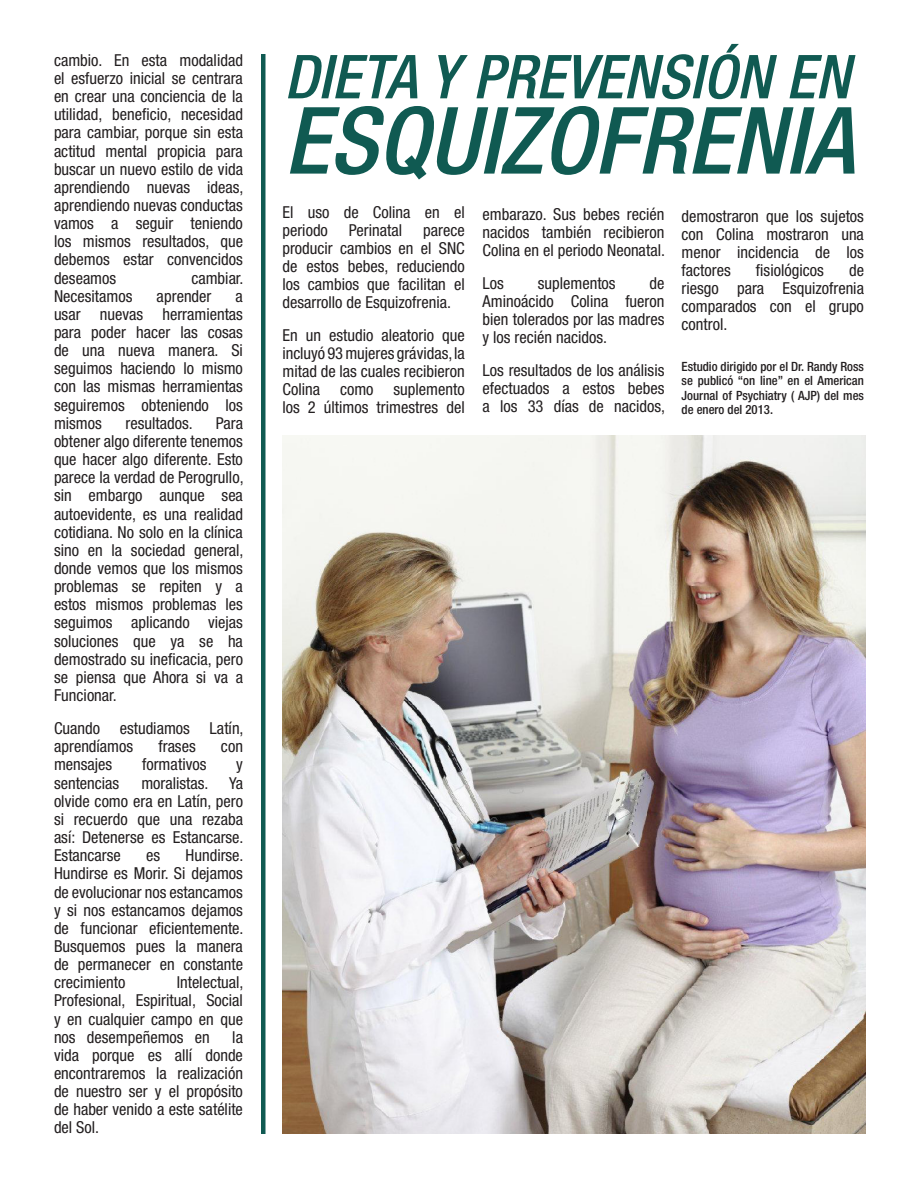
<style>
.page{position:relative;width:918px;height:1188px;background:#fff}
.page>*{position:absolute;margin:0;border:0;box-sizing:border-box;transform-origin:0 0}
.t1{font:italic 500 condensed 92.85px "Helvetica Neue LT Std";color:#105a52}
.t2{font:italic 500 condensed 60.6px "Helvetica Neue LT Std";color:#105a52}
.t3{font:condensed 16.5px/18.1px "Helvetica Neue LT Std";color:#231f20;text-align:justify}
.t4{font:500 condensed 12.75px/14.2px "Helvetica Neue LT Std";color:#231f20;text-align:justify}
</style>
<div class="page">
<div style="left:261px;top:54px;width:5px;height:1080px;background:#105a52"></div>
<img style="left:282px;top:435px;width:583px;height:699px">
<p class="t3" style="left:54px;top:51px;width:191px">cambio. En esta modalidad el esfuerzo inicial se centrara en crear una conciencia de la utilidad, beneficio, necesidad para cambiar, porque sin esta actitud mental propicia para buscar un nuevo estilo de vida aprendiendo nuevas ideas, aprendiendo nuevas conductas vamos a seguir teniendo los mismos resultados, que debemos estar convencidos deseamos</p>
<p class="t3" style="left:191px;top:269px;width:54px">cambiar.</p>
<p class="t3" style="left:54px;top:287px;width:80px">Necesitamos</p>
<p class="t3" style="left:157px;top:287px;width:56px">aprender</p>
<p class="t3" style="left:54px;top:287px;width:191px;text-indent:182px">a usar nuevas herramientas para poder hacer las cosas de una nueva manera. Si seguimos haciendo lo mismo con las mismas herramientas seguiremos obteniendo los mismos</p>
<p class="t3" style="left:54px;top:414px;width:191px;text-indent:162px">Para obtener algo diferente tenemos que hacer algo diferente. Esto parece la verdad de Perogrullo, sin embargo aunque sea autoevidente, es una realidad cotidiana. No solo en la clínica sino en la sociedad general, donde vemos que los mismos problemas se repiten y a estos mismos problemas les seguimos aplicando viejas soluciones que ya se ha demostrado su ineficacia, pero se piensa que Ahora si va a Funcionar.</p>
<p class="t3" style="left:54px;top:719px;width:191px">Cuando estudiamos Latín, aprendíamos</p>
<p class="t3" style="left:126px;top:414px;width:69px">resultados.</p>
<p class="t3" style="left:159px;top:737px;width:39px">frases</p>
<p class="t3" style="left:221px;top:737px;width:23px">con</p>
<p class="t3" style="left:54px;top:755px;width:60px">mensajes</p>
<p class="t3" style="left:142px;top:755px;width:66px">formativos</p>
<p class="t3" style="left:236px;top:755px;width:8px">y</p>
<p class="t3" style="left:54px;top:774px;width:67px">sentencias</p>
<p class="t3" style="left:141px;top:774px;width:69px">moralistas.</p>
<p class="t3" style="left:54px;top:774px;width:191px;text-indent:175px">Ya olvide como era en Latín, pero si recuerdo que una rezaba así: Detenerse es Estancarse.<br>Estancarse</p>
<p class="t3" style="left:54px;top:846px;width:191px;text-indent:132px">Hundirse.<br>Hundirse es Morir. Si dejamos de evolucionar nos estancamos y si nos estancamos dejamos de funcionar eficientemente.<br>Busquemos pues la manera de permanecer en constante crecimiento</p>
<p class="t3" style="left:146px;top:846px;width:16px">es</p>
<p class="t3" style="left:54px;top:973px;width:191px;text-indent:123px">Intelectual, Profesional, Espiritual, Social y en cualquier campo en que nos desempeñemos en</p>
<p class="t3" style="left:54px;top:1028px;width:191px;text-indent:178px">la vida porque es allí donde encontraremos la realización de nuestro ser y el propósito de haber venido a este satélite del Sol.</p>
<h2 class="t2" style="left:284px;top:41px;width:567px">DIETA Y PREVENSIÓN EN</h2>
<h1 class="t1" style="left:284px;top:85px;width:571px">ESQUIZOFRENIA</h1>
<p class="t3" style="left:282px;top:203px;width:184px">El uso de Colina en el periodo</p>
<p class="t3" style="left:349px;top:221px;width:55px">Perinatal</p>
<p class="t3" style="left:282px;top:221px;width:184px;text-indent:141px">parece producir cambios en el SNC de estos bebes, reduciendo los cambios que facilitan el desarrollo de Esquizofrenia.</p>
<p class="t3" style="left:282px;top:326px;width:184px">En un estudio aleatorio que incluyó 93 mujeres grávidas, la mitad de las cuales recibieron Colina como suplemento los 2 últimos trimestres del</p>
<p class="t3" style="left:483px;top:205px;width:184px">embarazo. Sus bebes recién nacidos también recibieron Colina en el periodo Neonatal.</p>
<p class="t3" style="left:483px;top:274px;width:23px">Los</p>
<p class="t3" style="left:538px;top:274px;width:79px">suplementos</p>
<p class="t3" style="left:483px;top:274px;width:183px;text-indent:167px">de Aminoácido Colina fueron bien tolerados por las madres y los recién nacidos.</p>
<p class="t3" style="left:483px;top:361px;width:184px">Los resultados de los análisis efectuados a estos bebes a los 33 días de nacidos,</p>
<p class="t3" style="left:682px;top:207px;width:184px">demostraron que los sujetos con Colina mostraron una menor incidencia de los factores</p>
<p class="t3" style="left:756px;top:261px;width:69px">fisiológicos</p>
<p class="t3" style="left:682px;top:261px;width:184px;text-indent:167px">de riesgo para Esquizofrenia comparados con el grupo control.</p>
<p class="t4" style="left:682px;top:359px;width:184px">Estudio dirigido por el Dr. Randy Ross se publicó “on line” en el American Journal of Psychiatry ( AJP) del mes de enero del 2013.</p>
</div>
